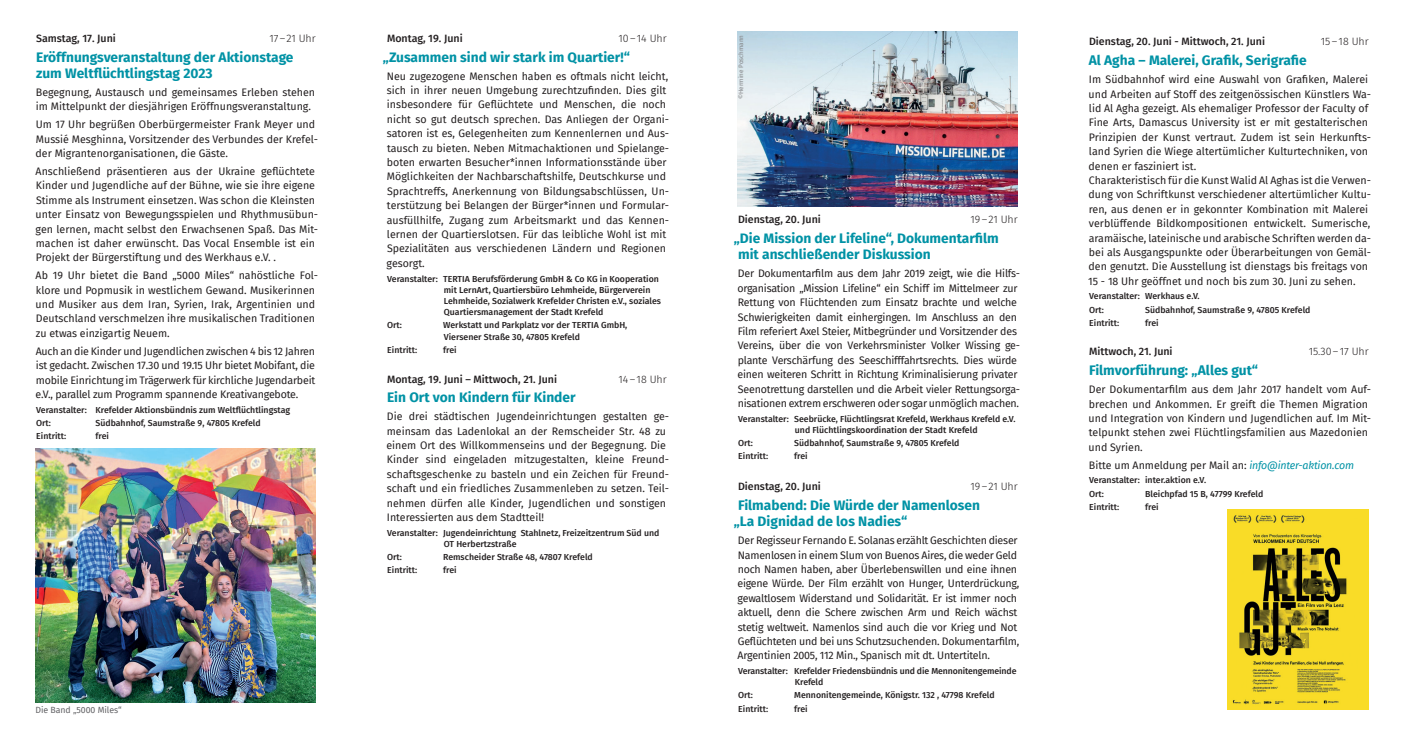
<style>
.page{position:relative;width:1404px;height:745px;background:#fff}
.page>*{position:absolute;margin:0;border:0;box-sizing:border-box;transform-origin:0 0}
.t1{font:700 13.75px/16.2px "Fira Sans";color:#0092a5}
.t2{font:10.62px/14.4px "Fira Sans";color:#231f20}
.t3{font:10.62px/14.4px "Fira Sans";letter-spacing:-.02em;color:#231f20}
.t4{font:500 10.62px "Fira Sans";color:#231f20}
.t5{font:300 10.62px "Fira Sans";color:#231f20}
.t6{font:500 8.75px/11.2px "Fira Sans";color:#231f20}
.t7{font:8.75px "Fira Sans";letter-spacing:-.005em;color:#636366}
.t8{font:6.25px "Fira Sans";color:#828487}
.s1{font-style:italic;color:#0092a5}
</style>
<div class="page">
<img style="left:35px;top:448px;width:280px;height:254px">
<img style="left:737px;top:32px;width:280px;height:174px">
<img style="left:1227px;top:509px;width:141px;height:200px">
<p class="t4" style="left:36px;top:30px;width:81px">Samstag, 17. Juni</p>
<p class="t5" style="left:269px;top:31px;width:48px">17–21 Uhr</p>
<p class="t1" style="left:36px;top:48px;width:259px">Eröffnungsveranstaltung der Aktionstage zum Weltflüchtlingstag 2023</p>
<p class="t2" style="left:36px;top:85px;width:281px">Begegnung, Austausch und gemeinsames Erleben stehen im Mittelpunkt der diesjährigen Eröffnungsveranstaltung.</p>
<p class="t2" style="left:36px;top:117px;width:284px">Um 17 Uhr begrüßen Oberbürgermeister Frank Meyer und<br>Mussié Mesghinna, Vorsitzender des Verbundes der Krefel&shy;der Migrantenorganisationen, die Gäste.</p>
<p class="t2" style="left:36px;top:164px;width:284px">Anschließend präsentieren aus der Ukraine geflüchtete Kinder und Jugendliche auf der Bühne, wie sie ihre eigene Stimme als Instrument einsetzen. Was schon die Kleinsten unter Einsatz von Bewegungsspielen und Rhythmusübun&shy;gen lernen, macht selbst den Erwachsenen Spaß. Das Mit&shy;machen ist daher erwünscht. Das Vocal Ensemble ist ein Projekt der Bürgerstiftung und des Werkhaus e.V. .</p>
<p class="t2" style="left:36px;top:268px;width:284px">Ab 19 Uhr bietet die Band „5000 Miles“ nahöstliche Fol&shy;klore und Popmusik in westlichem Gewand. Musikerinnen und Musiker aus dem Iran, Syrien, Irak, Argentinien und Deutschland verschmelzen ihre musikalischen Traditionen zu etwas einzigartig Neuem.</p>
<p class="t2" style="left:35px;top:343px;width:281px;text-align:justify">Auch an die Kinder und Jugendlichen zwischen 4 bis 12 Jahren ist gedacht. Zwischen 17.30 und 19.15 Uhr bietet Mobifant, die mobile Einrichtung im Trägerwerk für kirchliche Jugendarbeit e.V., parallel zum Programm spannende Kreativangebote.</p>
<p class="t6" style="left:36px;top:402px;width:255px;line-height:13px">Veranstalter: Krefelder Aktionsbündnis zum Weltflüchtlingstag<br>Ort:</p>
<p class="t6" style="left:95px;top:416px;width:167px">Südbahnhof, Saumstraße 9, 47805 Krefeld</p>
<p class="t6" style="left:36px;top:429px;width:32px">Eintritt:</p>
<p class="t6" style="left:95px;top:429px;width:15px">frei</p>
<p class="t7" style="left:35px;top:703px;width:88px">Die Band „5000 Miles“</p>
<p class="t4" style="left:387px;top:30px;width:77px">Montag, 19. Juni</p>
<p class="t5" style="left:618px;top:31px;width:50px">10–14 Uhr</p>
<p class="t1" style="left:383px;top:48px;width:248px">„Zusammen sind wir stark im Quartier!“</p>
<p class="t2" style="left:386px;top:68px;width:284px">Neu zugezogene Menschen haben es oftmals nicht leicht, sich in ihrer neuen Umgebung zurechtzufinden. Dies gilt insbesondere für Geflüchtete und Menschen, die noch nicht so gut deutsch sprechen. Das Anliegen der Organi&shy;satoren ist es, Gelegenheiten zum Kennenlernen und Aus&shy;tausch zu bieten. Neben Mitmachaktionen und Spielange&shy;boten erwarten Besucher*innen Informationsstände über Möglichkeiten der Nachbarschaftshilfe, Deutschkurse und Sprachtreffs, Anerkennung von Bildungsabschlüssen, Un&shy;terstützung bei Belangen der Bürger*innen und Formular&shy;ausfüllhilfe, Zugang zum Arbeitsmarkt und das Kennen&shy;lernen der Quartierslotsen. Für das leibliche Wohl ist mit Spezialitäten aus verschiedenen Ländern und Regionen gesorgt.</p>
<p class="t6" style="left:444px;top:272px;width:219px;text-indent:-57px">Veranstalter: TERTIA Berufsförderung GmbH &amp; Co KG in Kooperation mit LernArt, Quartiersbüro Lehmheide, Bürgerverein Lehmheide, Sozialwerk Krefelder Christen e.V., soziales Quartiersmanagement der Stadt Krefeld</p>
<p class="t6" style="left:387px;top:319px;width:16px">Ort:</p>
<p class="t6" style="left:443px;top:319px;width:186px">Werkstatt und Parkplatz vor der TERTIA GmbH,<br>Viersener Straße 30, 47805 Krefeld</p>
<p class="t6" style="left:387px;top:343px;width:32px">Eintritt:</p>
<p class="t6" style="left:443px;top:343px;width:15px">frei</p>
<p class="t4" style="left:387px;top:370px;width:171px">Montag, 19. Juni – Mittwoch, 21. Juni</p>
<p class="t5" style="left:618px;top:371px;width:50px">14–18 Uhr</p>
<p class="t1" style="left:387px;top:388px;width:190px">Ein Ort von Kindern für Kinder</p>
<p class="t2" style="left:386px;top:409px;width:284px">Die drei städtischen Jugendeinrichtungen gestalten ge&shy;meinsam das Ladenlokal an der Remscheider Str. 48 zu einem Ort des Willkommenseins und der Begegnung. Die Kinder sind eingeladen mitzugestalten, kleine Freund&shy;schaftsgeschenke zu basteln und ein Zeichen für Freund&shy;schaft und ein friedliches Zusammenleben zu setzen. Teil&shy;nehmen dürfen alle Kinder, Jugendlichen und sonstigen Interessierten aus dem Stadtteil!</p>
<p class="t6" style="left:444px;top:526px;width:217px;text-indent:-57px">Veranstalter: Jugendeinrichtung Stahlnetz, Freizeitzentrum Süd und<br>OT Herbertzstraße</p>
<p class="t6" style="left:387px;top:550px;width:16px">Ort:</p>
<p class="t6" style="left:443px;top:550px;width:151px">Remscheider Straße 48, 47807 Krefeld</p>
<p class="t6" style="left:387px;top:563px;width:32px">Eintritt:</p>
<p class="t6" style="left:443px;top:563px;width:15px">frei</p>
<p class="t8" style="left:736px;top:99px;width:65px;rotate:-90deg">©Hermine Poschmann</p>
<p class="t4" style="left:1088px;top:33px;width:177px">Dienstag, 20. Juni - Mittwoch, 21. Juni</p>
<p class="t5" style="left:1320px;top:34px;width:49px">15–18 Uhr</p>
<p class="t1" style="left:1088px;top:51px;width:219px">Al Agha – Malerei, Grafik, Serigrafie</p>
<p class="t2" style="left:1088px;top:72px;width:284px">Im Südbahnhof wird eine Auswahl von Grafiken, Malerei und Arbeiten auf Stoff des zeitgenössischen Künstlers Wa&shy;lid Al Agha gezeigt. Als ehemaliger Professor der Faculty of Fine Arts, Damascus University ist er mit gestalterischen Prinzipien der Kunst vertraut. Zudem ist sein Herkunfts&shy;land Syrien die Wiege altertümlicher Kulturtechniken, von denen er fasziniert ist.<br>Charakteristisch für die Kunst Walid Al Aghas ist die Verwen&shy;dung von Schriftkunst verschiedener altertümlicher Kultu&shy;ren, aus denen er in gekonnter Kombination mit Malerei verblüffende Bildkompositionen entwickelt. Sumerische, aramäische, lateinische und arabische Schriften werden da&shy;bei als Ausgangspunkte oder Überarbeitungen von Gemäl&shy;den genutzt. Die Ausstellung ist dienstags bis freitags von 15 - 18 Uhr geöffnet und noch bis zum 30. Juni zu sehen.</p>
<p class="t6" style="left:1088px;top:289px;width:112px;line-height:13px">Veranstalter: Werkhaus e.V.<br>Ort:</p>
<p class="t4" style="left:738px;top:211px;width:84px">Dienstag, 20. Juni</p>
<p class="t5" style="left:970px;top:212px;width:49px">19–21 Uhr</p>
<p class="t1" style="left:738px;top:229px;width:262px;text-indent:-4px">„Die Mission der Lifeline“, Dokumentarfilm mit anschließender Diskussion</p>
<p class="t3" style="left:737px;top:266px;width:284px">Der Dokumentarfilm aus dem Jahr 2019 zeigt, wie die Hilfs&shy;organisation „Mission Lifeline“ ein Schiff im Mittelmeer zur Rettung von Flüchtenden zum Einsatz brachte und welche Schwierigkeiten damit einhergingen. Im Anschluss an den Film referiert Axel Steier, Mitbegründer und Vorsitzender des Vereins, über die von Verkehrsminister Volker Wissing ge&shy;plante Verschärfung des Seeschifffahrtsrechts. Dies würde einen weiteren Schritt in Richtung Kriminalisierung privater Seenotrettung darstellen und die Arbeit vieler Rettungsorga&shy;nisationen extrem erschweren oder sogar unmöglich machen.</p>
<p class="t6" style="left:794px;top:412px;width:222px;text-indent:-57px">Veranstalter: Seebrücke, Flüchtlingsrat Krefeld, Werkhaus Krefeld e.V. und Flüchtlingskoordination der Stadt Krefeld</p>
<p class="t6" style="left:738px;top:436px;width:16px">Ort:</p>
<p class="t6" style="left:794px;top:436px;width:167px">Südbahnhof, Saumstraße 9, 47805 Krefeld</p>
<p class="t6" style="left:738px;top:449px;width:32px">Eintritt:</p>
<p class="t6" style="left:794px;top:449px;width:15px">frei</p>
<p class="t4" style="left:738px;top:477px;width:84px">Dienstag, 20. Juni</p>
<p class="t5" style="left:970px;top:478px;width:49px">19–21 Uhr</p>
<p class="t1" style="left:733px;top:496px;width:248px;text-indent:4px">Filmabend: Die Würde der Namenlosen „La Dignidad de los Nadies“</p>
<p class="t3" style="left:737px;top:532px;width:283px">Der Regisseur Fernando E. Solanas erzählt Geschichten dieser Namenlosen in einem Slum von Buenos Aires, die weder Geld noch Namen haben, aber Überlebenswillen und eine ihnen eigene Würde. Der Film erzählt von Hunger, Unterdrückung, gewaltlosem Widerstand und Solidarität. Er ist immer noch aktuell, denn die Schere zwischen Arm und Reich wächst stetig weltweit. Namenlos sind auch die vor Krieg und Not Geflüchteten und bei uns Schutzsuchenden. Dokumentarfilm, Argentinien 2005, 112 Min., Spanisch mit dt. Untertiteln.</p>
<p class="t6" style="left:794px;top:664px;width:223px;text-indent:-57px">Veranstalter: Krefelder Friedensbündnis und die Mennonitengemeinde<br>Krefeld</p>
<p class="t6" style="left:738px;top:689px;width:16px">Ort:</p>
<p class="t6" style="left:794px;top:689px;width:202px">Mennonitengemeinde, Königstr. 132 , 47798 Krefeld</p>
<p class="t6" style="left:738px;top:702px;width:32px">Eintritt:</p>
<p class="t6" style="left:794px;top:702px;width:15px">frei</p>
<p class="t6" style="left:1144px;top:303px;width:167px">Südbahnhof, Saumstraße 9, 47805 Krefeld</p>
<p class="t6" style="left:1089px;top:316px;width:32px">Eintritt:</p>
<p class="t6" style="left:1144px;top:316px;width:15px">frei</p>
<p class="t4" style="left:1088px;top:343px;width:85px">Mittwoch, 21. Juni</p>
<p class="t5" style="left:1308px;top:344px;width:62px">15.30–17 Uhr</p>
<p class="t1" style="left:1088px;top:361px;width:170px">Filmvorführung: „Alles gut“</p>
<p class="t2" style="left:1088px;top:381px;width:284px">Der Dokumentarfilm aus dem Jahr 2017 handelt vom Auf&shy;brechen und Ankommen. Er greift die Themen Migration und Integration von Kindern und Jugendlichen auf. Im Mit&shy;telpunkt stehen zwei Flüchtlingsfamilien aus Mazedonien und Syrien.</p>
<p class="t2" style="left:1088px;top:457px;width:266px">Bitte um Anmeldung per Mail an: <span class="s1">info@inter-aktion.com</span></p>
<p class="t6" style="left:1088px;top:473px;width:118px;line-height:13px">Veranstalter: inter.aktion e.V.<br>Ort:</p>
<p class="t6" style="left:1144px;top:487px;width:120px">Bleichpfad 15 B, 47799 Krefeld</p>
<p class="t6" style="left:1089px;top:500px;width:32px">Eintritt:</p>
<p class="t6" style="left:1144px;top:500px;width:15px">frei</p>
</div>
